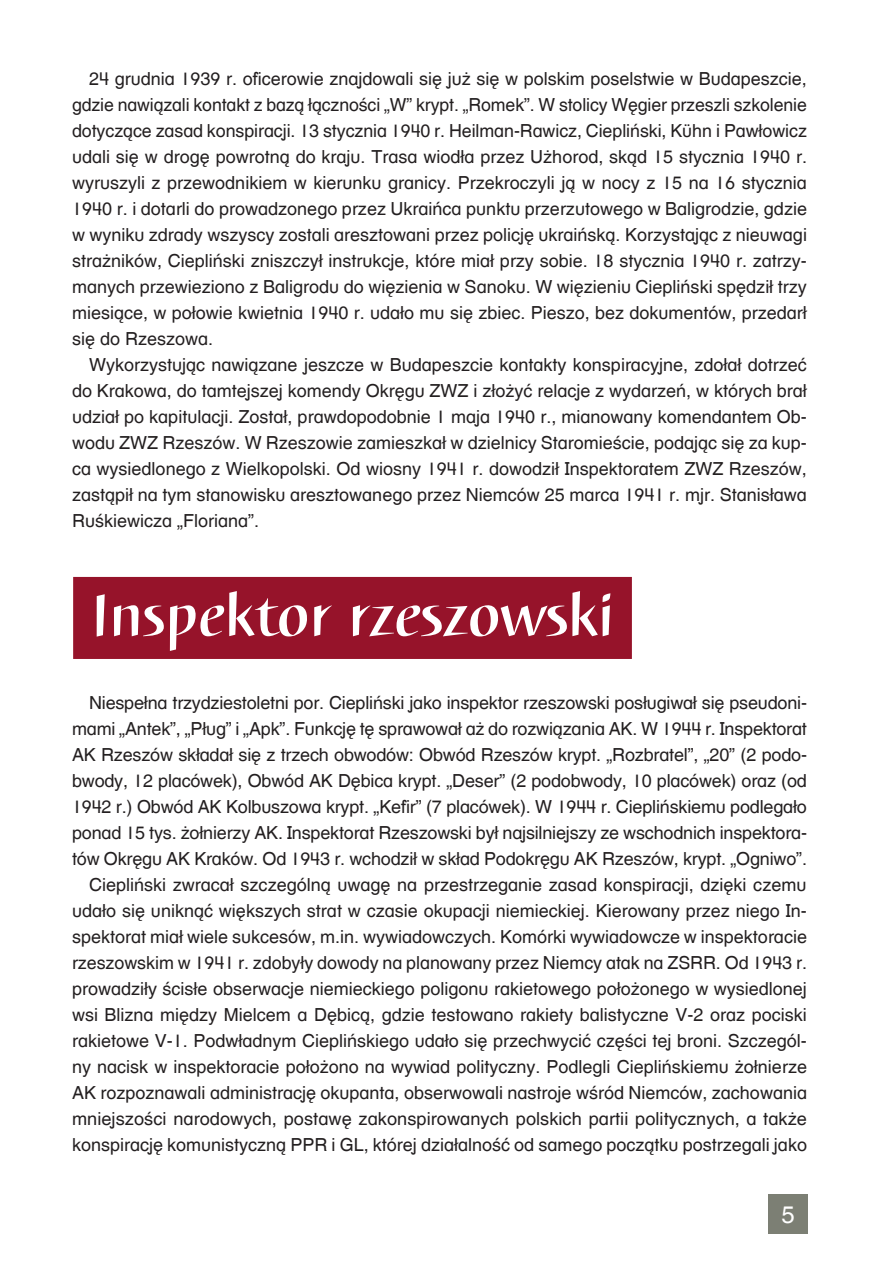
<style>
.page{position:relative;width:879px;height:1276px;background:#fff}
.page>*{position:absolute;margin:0;border:0;box-sizing:border-box;transform-origin:0 0}
.t1{font:60px "Iskra pogrubiony";color:#fff}
.t2{font:24px "Helvetica Textbook Com";color:#fff}
.t3{font:18px/26px "Helvetica Textbook Com";color:#231f20;text-align:justify}
</style>
<div class="page">
<div style="left:768px;top:1194px;width:40px;height:39px;background:#7c7f74"></div>
<div style="left:73px;top:577px;width:559px;height:82px;background:#96132a"></div>
<p class="t3" style="left:72px;top:65px;width:736px;text-indent:17px">24 grudnia 1939 r. oficerowie znajdowali się już się w polskim poselstwie w Budapeszcie, gdzie nawiązali kontakt z bazą łączności „W” krypt. „Romek”. W stolicy Węgier przeszli szkolenie dotyczące zasad konspiracji. 13 stycznia 1940 r. Heilman-Rawicz, Ciepliński, Kühn i Pawłowicz udali się w drogę powrotną do kraju. Trasa wiodła przez Użhorod, skąd 15 stycznia 1940 r. wyruszyli z przewodnikiem w kierunku granicy. Przekroczyli ją w nocy z 15 na 16 stycznia 1940 r. i dotarli do prowadzonego przez Ukraińca punktu przerzutowego w Baligrodzie, gdzie w wyniku zdrady wszyscy zostali aresztowani przez policję ukraińską. Korzystając z nieuwagi strażników, Ciepliński zniszczył instrukcje, które miał przy sobie. 18 stycznia 1940 r. zatrzy&shy;manych przewieziono z Baligrodu do więzienia w Sanoku. W więzieniu Ciepliński spędził trzy miesiące, w połowie kwietnia 1940 r. udało mu się zbiec. Pieszo, bez dokumentów, przedarł się do Rzeszowa.</p>
<p class="t3" style="left:72px;top:351px;width:736px;text-indent:17px">Wykorzystując nawiązane jeszcze w Budapeszcie kontakty konspiracyjne, zdołał dotrzeć do Krakowa, do tamtejszej komendy Okręgu ZWZ i złożyć relacje z wydarzeń, w których brał udział po kapitulacji. Został, prawdopodobnie 1 maja 1940 r., mianowany komendantem Ob&shy;wodu ZWZ Rzeszów. W Rzeszowie zamieszkał w dzielnicy Staromieście, podając się za kup&shy;ca wysiedlonego z Wielkopolski. Od wiosny 1941 r. dowodził Inspektoratem ZWZ Rzeszów, zastąpił na tym stanowisku aresztowanego przez Niemców 25 marca 1941 r. mjr. Stanisława Ruśkiewicza „Floriana”.</p>
<h1 class="t1" style="left:91px;top:582px;width:525px">Inspektor rzeszowski</h1>
<p class="t3" style="left:72px;top:689px;width:736px;text-align:right">Niespełna trzydziestoletni por. Ciepliński jako inspektor rzeszowski posługiwał się pseudoni&shy;mami „Antek”, „Pług” i „Apk”. Funkcję tę sprawował aż do rozwiązania AK. W 1944 r. Inspektorat AK Rzeszów składał się z trzech obwodów: Obwód Rzeszów krypt. „Rozbratel”, „20” (2 podo&shy;bwody, 12 placówek), Obwód AK Dębica krypt. „Deser” (2 podobwody, 10 placówek) oraz (od 1942 r.) Obwód AK Kolbuszowa krypt. „Kefir” (7 placówek). W 1944 r. Cieplińskiemu podlegało ponad 15 tys. żołnierzy AK. Inspektorat Rzeszowski był najsilniejszy ze wschodnich inspektora&shy;tów Okręgu AK Kraków. Od 1943 r. wchodził w skład Podokręgu AK Rzeszów, krypt. „Ogniwo”.<br>Ciepliński zwracał szczególną uwagę na przestrzeganie zasad konspiracji, dzięki czemu udało się uniknąć większych strat w czasie okupacji niemieckiej. Kierowany przez niego In&shy;spektorat miał wiele sukcesów, m.in. wywiadowczych. Komórki wywiadowcze w inspektoracie rzeszowskim w 1941 r. zdobyły dowody na planowany przez Niemcy atak na ZSRR. Od 1943 r. prowadziły ścisłe obserwacje niemieckiego poligonu rakietowego położonego w wysiedlonej wsi Blizna między Mielcem a Dębicą, gdzie testowano rakiety balistyczne V-2 oraz pociski rakietowe V-1. Podwładnym Cieplińskiego udało się przechwycić części tej broni. Szczegól&shy;ny nacisk w inspektoracie położono na wywiad polityczny. Podlegli Cieplińskiemu żołnierze AK rozpoznawali administrację okupanta, obserwowali nastroje wśród Niemców, zachowania mniejszości narodowych, postawę zakonspirowanych polskich partii politycznych, a także konspirację komunistyczną PPR i GL, której działalność od samego początku postrzegali jako</p>
<h2 class="t2" style="left:781px;top:1199px;width:15px">5</h2>
</div>
